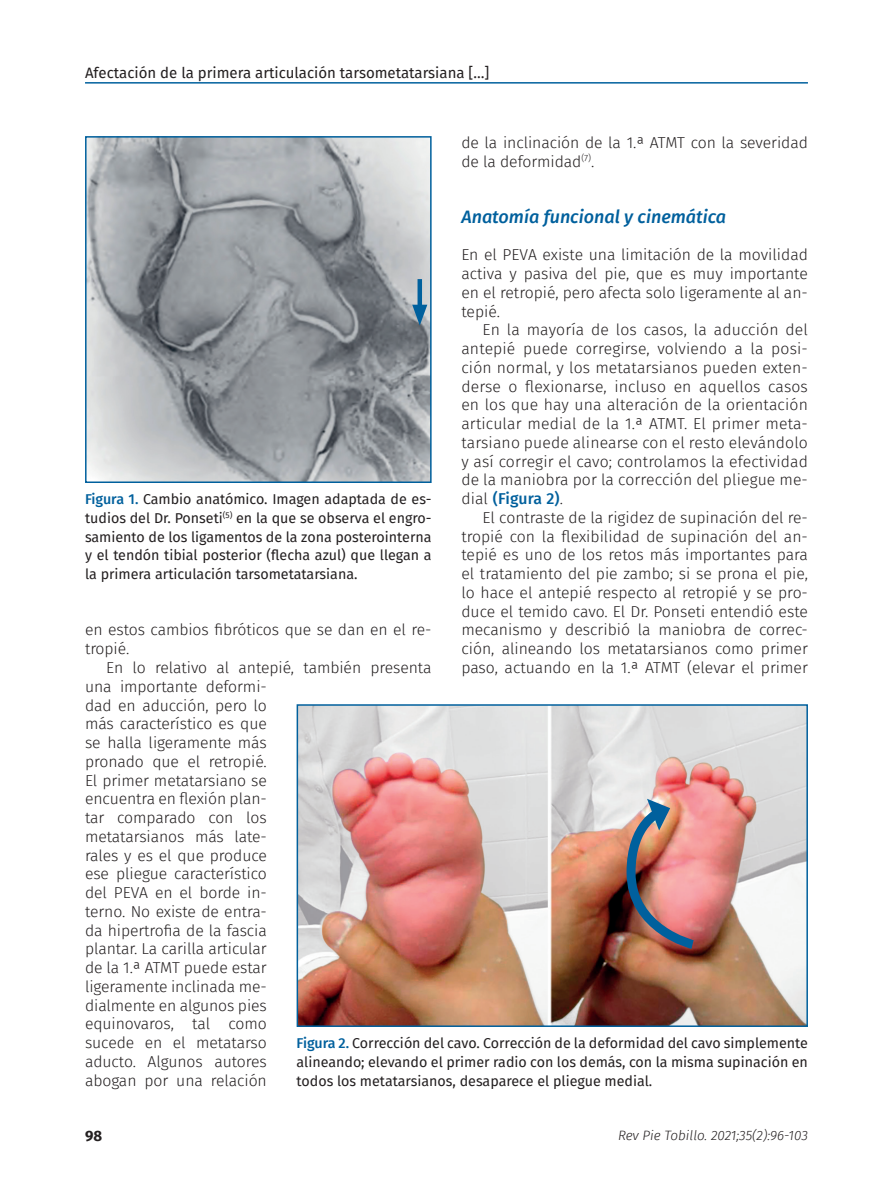
<style>
.page{position:relative;width:893px;height:1191px;background:#fff}
.page>*{position:absolute;margin:0;border:0;box-sizing:border-box;transform-origin:0 0}
.Subladillo{font:italic 500 18px "Fira Sans FS";color:#00609d}
.Párrafo_general{font:300 15.75px/18.8px "Fira Sans FS";letter-spacing:-.005em;color:#231f20}
.Primer_párrafo{font:300 15.75px/18.8px "Fira Sans FS";color:#231f20;text-align:justify}
.t1{font:15px "Fira Sans FS";color:#231f20}
.t2{font:700 15px "Fira Sans FS";color:#231f20}
.Pie_de_foto{font:14.25px/18.8px "Fira Sans FS";color:#231f20;text-align:justify}
.t3{font:italic 300 13.5px "Fira Sans FS";color:#231f20}
.s1{font-weight:500;color:#00609d}
</style>
<div class="page">
<hr style="left:85px;top:82px;width:723px;height:2px;background:#00609d">
<img style="left:88px;top:139px;width:341px;height:341px">
<div style="left:85px;top:136px;width:347px;height:347px;border:2px solid #00609d"></div>
<div style="left:417px;top:279px;width:5px;height:34px;background:#00609d"></div>
<svg style="left:412px;top:305px;width:15px;height:20px"></svg>
<img style="left:300px;top:707px;width:505px;height:317px">
<div style="left:297px;top:704px;width:511px;height:323px;border:2px solid #00609d"></div>
<img style="left:622px;top:798px;width:79px;height:155px">
<p class="t1" style="left:85px;top:62px;width:406px">Afectación de la primera articulación tarsometatarsiana […]</p>
<p class="Párrafo_general" style="left:461px;top:133px;width:348px">de la inclinación de la 1.ª ATMT con la severidad de la deformidad<sup>(7)</sup>.</p>
<p class="Subladillo" style="left:461px;top:203px;width:266px">Anatomía funcional y cinemática</p>
<p class="Primer_párrafo" style="left:461px;top:245px;width:348px">En el PEVA existe una limitación de la movilidad activa y pasiva del pie, que es muy importante en el retropié, pero afecta solo ligeramente al an&shy;tepié.</p>
<p class="Párrafo_general" style="left:461px;top:320px;width:348px;text-align:justify;text-indent:21px">En la mayoría de los casos, la aducción del antepié puede corregirse, volviendo a la posi&shy;ción normal, y los metatarsianos pueden exten&shy;derse o flexionarse, incluso en aquellos casos en los que hay una alteración de la orientación articular medial de la 1.ª ATMT. El primer meta&shy;tarsiano puede alinearse con el resto elevándolo y así corregir el cavo; controlamos la efectividad de la maniobra por la corrección del pliegue me&shy;dial <span class="s1">(Figura 2)</span>.</p>
<p class="Párrafo_general" style="left:461px;top:508px;width:348px;text-align:justify;text-indent:21px">El contraste de la rigidez de supinación del re&shy;tropié con la flexibilidad de supinación del an&shy;tepié es uno de los retos más importantes para el tratamiento del pie zambo; si se prona el pie, lo hace el antepié respecto al retropié y se pro&shy;duce el temido cavo. El Dr. Ponseti entendió este mecanismo y describió la maniobra de correc&shy;ción, alineando los metatarsianos como primer paso, actuando en la 1.ª ATMT (elevar el primer</p>
<p class="Pie_de_foto" style="left:85px;top:490px;width:348px"><span class="s1">Figura 1.</span> Cambio anatómico. Imagen adaptada de es&shy;tudios del Dr. Ponseti<sup>(5)</sup> en la que se observa el engro&shy;samiento de los ligamentos de la zona posterointerna y el tendón tibial posterior (flecha azul) que llegan a la primera articulación tarsometatarsiana.</p>
<p class="Párrafo_general" style="left:85px;top:620px;width:348px">en estos cambios fibróticos que se dan en el re&shy;tropié.</p>
<p class="Párrafo_general" style="left:85px;top:658px;width:348px;text-indent:21px">En lo relativo al antepié, también presenta una importante deformi-<br>dad en aducción, pero lo<br>más característico es que<br>se halla ligeramente más<br>pronado que el retropié.<br>El primer metatarsiano se<br>encuentra en flexión plan-<br>tar comparado con los<br>metatarsianos más late-<br>rales y es el que produce<br>ese pliegue característico<br>del PEVA en el borde in-<br>terno. No existe de entra-<br>da hipertrofia de la fascia<br>plantar. La carilla articular<br>de la 1.ª ATMT puede estar<br>ligeramente inclinada me-<br>dialmente en algunos pies<br>equinovaros, tal como<br>sucede en el metatarso<br>aducto. Algunos autores<br>abogan por una relación</p>
<p class="Pie_de_foto" style="left:297px;top:1033px;width:513px"><span class="s1">Figura 2.</span> Corrección del cavo. Corrección de la deformidad del cavo simplemente alineando; elevando el primer radio con los demás, con la misma supinación en todos los metatarsianos, desaparece el pliegue medial.</p>
<p class="t2" style="left:85px;top:1124px;width:19px">98</p>
<p class="t3" style="left:618px;top:1125px;width:191px">Rev Pie Tobillo. 2021;35(2):96-103</p>
</div>
